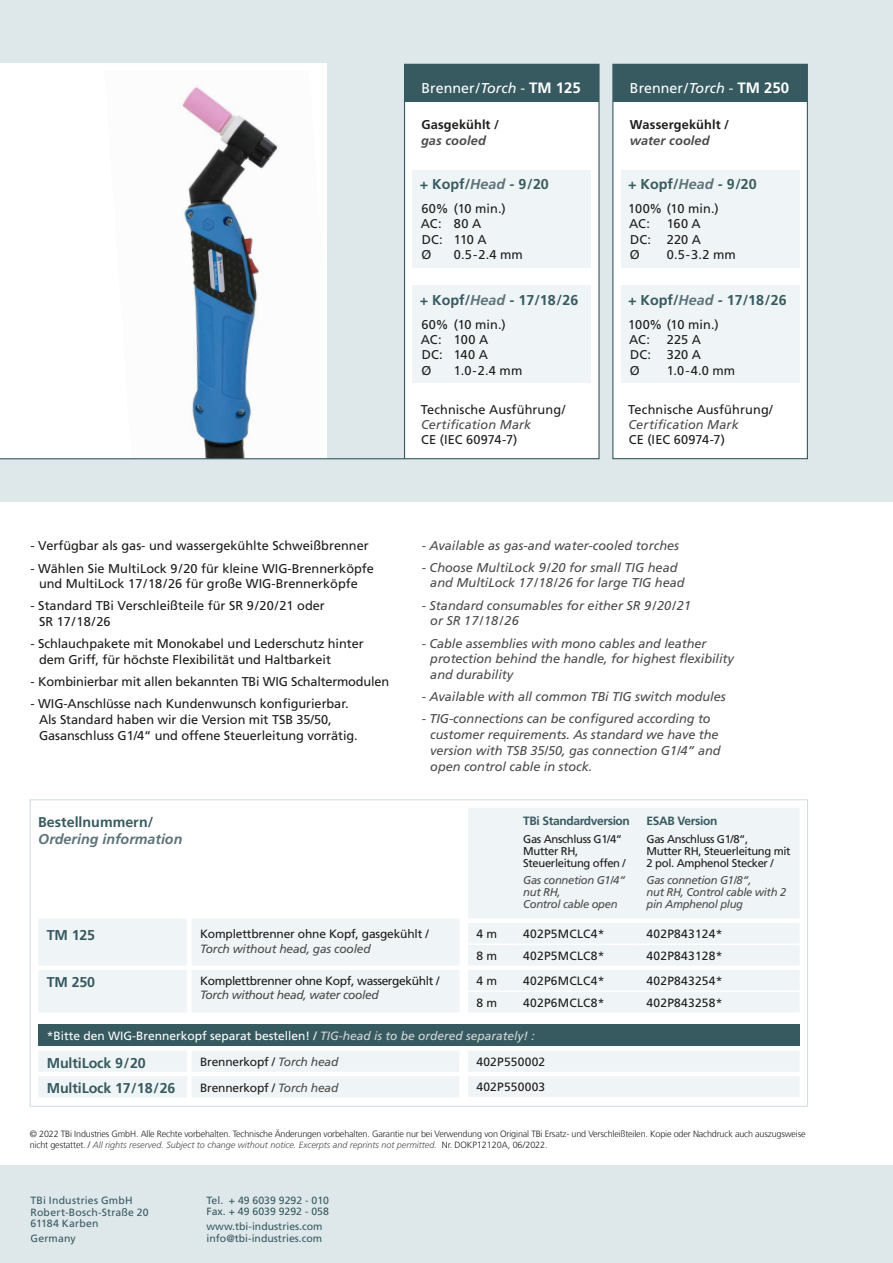
<style>
.page{position:relative;width:893px;height:1263px;background:#fff}
.page>*{position:absolute;margin:0;border:0;box-sizing:border-box;transform-origin:0 0}
.t1{font:700 14.25px "Frutiger LT Std";color:#375a60}
.t2{font:14.25px "Frutiger LT Std";color:#fff}
.t3{font:italic 700 14.25px "Frutiger LT Std";color:#5c7379}
.t4{font:12.75px/15.3px "Frutiger LT Std";letter-spacing:-.005em;color:#1d1d1b}
.t5{font:italic 12.75px/15.8px "Frutiger LT Std";letter-spacing:-.005em;color:#4b4b4a}
.t6{font:700 12.75px "Frutiger LT Std";letter-spacing:.01em;color:#1d1d1b}
.t7{font:italic 700 12.75px "Frutiger LT Std";letter-spacing:.01em;color:#4b4b4a}
.t8{font:12px "Frutiger LT Std";letter-spacing:.02em;color:#1d1d1b}
.t9{font:12px "Frutiger LT Std";letter-spacing:-.015em;color:#1d1d1b}
.t10{font:12px "Frutiger LT Std";color:#fff}
.t11{font:italic 12px "Frutiger LT Std";letter-spacing:-.03em;color:#4b4b4a}
.t12{font:12px "Frutiger LT Std";letter-spacing:-.03em;color:#1d1d1b}
.t13{font:700 12px "Frutiger LT Std";letter-spacing:-.03em;color:#375a60}
.t14{font:11.25px/12px "Frutiger LT Std";letter-spacing:-.03em;color:#1d1d1b}
.t15{font:italic 11.25px/12px "Frutiger LT Std";letter-spacing:-.03em;color:#4b4b4a}
.t16{font:10.5px/11.2px "Frutiger LT Std";color:#375a60}
.t17{font:300 9px "Frutiger";letter-spacing:-.015em;color:#1d1d1b}
.t18{font:italic 300 9px "Frutiger LT Std";color:#4b4b4a}
.s1{font-style:italic}
.s2{font-weight:700;font-size:15px}
.s3{font-style:italic;color:#5c7379}
.s4{font-style:italic;color:#d4d7da}
.s5{font-style:italic;color:#4b4b4a}
.s6{font-family:"Frutiger";font-style:normal;color:#1d1d1b}
.s7{color:#1d1d1b}
</style>
<div class="page">
<div style="left:0;top:0;width:893px;height:502px;background:#dee8ea"></div>
<div style="left:0;top:1165px;width:893px;height:98px;background:#dee8ea"></div>
<div style="left:404px;top:64px;width:196px;height:395px;background:#fff;border:1px solid #375a60"></div>
<div style="left:612px;top:64px;width:196px;height:395px;background:#fff;border:1px solid #375a60"></div>
<div style="left:413px;top:170px;width:178px;height:98px;background:#eff4f6"></div>
<div style="left:621px;top:170px;width:178px;height:98px;background:#eff4f6"></div>
<div style="left:413px;top:285px;width:178px;height:98px;background:#eff4f6"></div>
<div style="left:621px;top:285px;width:178px;height:98px;background:#eff4f6"></div>
<div style="left:405px;top:64px;width:194px;height:38px;background:#375a60"></div>
<div style="left:613px;top:64px;width:194px;height:38px;background:#375a60"></div>
<div style="left:0;top:64px;width:327px;height:395px;background:#fff"></div>
<img style="left:180px;top:85px;width:98px;height:373px">
<svg style="left:38px;top:808px;width:762px;height:204px;fill:#eff4f6"></svg>
<hr style="left:468px;top:943px;width:47px;height:2px;background:#fff">
<hr style="left:515px;top:943px;width:123px;height:2px;background:#fff">
<hr style="left:638px;top:943px;width:162px;height:2px;background:#fff">
<hr style="left:468px;top:990px;width:47px;height:2px;background:#fff">
<hr style="left:515px;top:990px;width:123px;height:2px;background:#fff">
<hr style="left:638px;top:990px;width:162px;height:2px;background:#fff">
<div style="left:38px;top:1025px;width:762px;height:21px;background:#375a60"></div>
<svg style="left:38px;top:1051px;width:761px;height:46px"></svg>
<hr style="left:0;top:458px;width:404px;height:1px;background:#375a60">
<p class="t2" style="left:422px;top:79px;width:161px">Brenner /<span class="s1">Torch</span> - <span class="s2">TM 125</span></p>
<p class="t6" style="left:421px;top:117px;width:79px">Gasgekühlt /</p>
<p class="t7" style="left:421px;top:133px;width:66px">gas cooled</p>
<p class="t1" style="left:420px;top:176px;width:131px">+ Kopf/<span class="s3">Head</span> <span class="s1">-</span> 9/20</p>
<p class="t4" style="left:421px;top:201px;width:87px">60% (10 min.)<br>AC: 80 A<br>DC: 110 A<br>Ø</p>
<p class="t4" style="left:454px;top:247px;width:70px">0.5 - 2.4 mm</p>
<p class="t1" style="left:420px;top:292px;width:160px">+ Kopf/<span class="s3">Head</span> <span class="s1">-</span> 17/18/26</p>
<p class="t4" style="left:421px;top:317px;width:87px">60% (10 min.)<br>AC: 100 A<br>DC: 140 A<br>Ø</p>
<p class="t4" style="left:454px;top:363px;width:70px">1.0 - 2.4 mm</p>
<p class="t4" style="left:421px;top:401px;width:146px">Technische Ausführung/</p>
<p class="t5" style="left:421px;top:417px;width:112px">Certification Mark</p>
<p class="t4" style="left:421px;top:432px;width:98px">CE (IEC 60974-7)</p>
<p class="t2" style="left:630px;top:79px;width:161px">Brenner /<span class="s1">Torch</span> - <span class="s2">TM 250</span></p>
<p class="t6" style="left:630px;top:117px;width:101px">Wassergekühlt /</p>
<p class="t7" style="left:630px;top:133px;width:82px">water cooled</p>
<p class="t1" style="left:628px;top:176px;width:130px">+ Kopf/<span class="s3">Head</span> <span class="s1">-</span> 9/20</p>
<p class="t4" style="left:628px;top:201px;width:92px">100% (10 min.)<br>AC:</p>
<p class="t4" style="left:630px;top:216px;width:73px;text-align:justify;text-indent:37px">160 A DC: 220 A Ø</p>
<p class="t4" style="left:667px;top:247px;width:71px">0.5 - 3.2 mm</p>
<p class="t1" style="left:628px;top:292px;width:160px">+ Kopf/<span class="s3">Head</span> <span class="s1">-</span> 17/18/26</p>
<p class="t4" style="left:628px;top:317px;width:92px">100% (10 min.)<br>AC:</p>
<p class="t4" style="left:630px;top:332px;width:73px;text-align:justify;text-indent:37px">225 A DC: 320 A Ø</p>
<p class="t4" style="left:667px;top:363px;width:70px">1.0 - 4.0 mm</p>
<p class="t4" style="left:628px;top:401px;width:146px">Technische Ausführung/</p>
<p class="t5" style="left:628px;top:417px;width:112px">Certification Mark</p>
<p class="t4" style="left:629px;top:432px;width:98px">CE (IEC 60974-7)</p>
<p class="t4" style="left:31px;top:538px;width:340px">- Verfügbar als gas- und wassergekühlte Schweißbrenner</p>
<p class="t4" style="left:31px;top:560px;width:345px;line-height:15.8px;text-align:center">- Wählen Sie MultiLock 9 / 20 für kleine WIG-Brennerköpfe und MultiLock 17 / 18 / 26 für große WIG-Brennerköpfe</p>
<p class="t4" style="left:39px;top:598px;width:287px;line-height:15.8px;text-indent:-9px">- Standard TBi Verschleißteile für SR 9 / 20 / 21 oder<br>SR 17 / 18 / 26</p>
<p class="t4" style="left:39px;top:636px;width:326px;line-height:15.8px;text-indent:-9px">- Schlauchpakete mit Monokabel und Lederschutz hinter dem Griff, für höchste Flexibilität und Haltbarkeit</p>
<p class="t4" style="left:31px;top:674px;width:360px">- Kombinierbar mit allen bekannten TBi WIG Schaltermodulen</p>
<p class="t4" style="left:39px;top:696px;width:320px;line-height:15.8px;text-indent:-9px">- WIG-Anschlüsse nach Kundenwunsch konfigurierbar.<br>Als Standard haben wir die Version mit TSB 35/50,<br>Gasanschluss G1/4“ und offene Steuerleitung vorrätig.</p>
<p class="t1" style="left:38px;top:814px;width:117px">Bestellnummern/</p>
<p class="t3" style="left:38px;top:831px;width:146px">Ordering information</p>
<p class="t5" style="left:422px;top:537px;width:259px">- Available as gas-and water-cooled torches</p>
<p class="t5" style="left:430px;top:559px;width:256px;text-indent:-8px">- Choose MultiLock 9 / 20 for small TIG head and MultiLock 17 / 18 / 26 for large TIG head</p>
<p class="t5" style="left:430px;top:597px;width:262px;text-indent:-9px">- Standard consumables for either SR 9 / 20 / 21 or SR 17 / 18 / 26</p>
<p class="t5" style="left:430px;top:635px;width:305px;text-indent:-9px">- Cable assemblies with mono cables and leather protection behind the handle, for highest flexibility and durability</p>
<p class="t5" style="left:422px;top:689px;width:305px">- Available with all common TBi TIG switch modules</p>
<p class="t5" style="left:430px;top:711px;width:292px;text-indent:-9px">- TIG-connections can be configured according to customer requirements. As standard we have the version with TSB 35/50, gas connection G1/4” and open control cable in stock.</p>
<p class="t13" style="left:523px;top:814px;width:108px">TBi Standardversion</p>
<p class="t14" style="left:523px;top:833px;width:104px">Gas Anschluss G1/4“<br>Mutter RH,<br>Steuerleitung offen /</p>
<p class="t15" style="left:523px;top:874px;width:104px">Gas connetion G1/4“ nut RH,<br>Control cable open</p>
<p class="t13" style="left:647px;top:814px;width:72px">ESAB Version</p>
<p class="t14" style="left:647px;top:833px;width:146px">Gas Anschluss G1/8“,<br>Mutter RH, Steuerleitung mit<br>2 pol. Amphenol Stecker /</p>
<p class="t15" style="left:647px;top:874px;width:141px">Gas connetion G1/8“,<br>nut RH, Control cable with 2 pin Amphenol plug</p>
<p class="t1" style="left:47px;top:927px;width:50px">TM 125</p>
<p class="t9" style="left:200px;top:927px;width:230px">Komplettbrenner ohne Kopf, gasgekühlt /</p>
<p class="t11" style="left:200px;top:941px;width:172px">Torch without head, gas cooled</p>
<p class="t8" style="left:476px;top:926px;width:22px">4 m</p>
<p class="t8" style="left:523px;top:926px;width:83px">402P5MCLC4*</p>
<p class="t8" style="left:647px;top:926px;width:77px">402P843124*</p>
<p class="t8" style="left:476px;top:948px;width:22px">8 m</p>
<p class="t8" style="left:523px;top:948px;width:83px">402P5MCLC8*</p>
<p class="t8" style="left:647px;top:948px;width:77px">402P843128*</p>
<p class="t8" style="left:476px;top:973px;width:22px">4 m</p>
<p class="t8" style="left:523px;top:973px;width:83px">402P6MCLC4*</p>
<p class="t8" style="left:647px;top:973px;width:77px">402P843254*</p>
<p class="t8" style="left:476px;top:995px;width:22px">8 m</p>
<p class="t8" style="left:523px;top:995px;width:83px">402P6MCLC8*</p>
<p class="t8" style="left:647px;top:995px;width:77px">402P843258*</p>
<p class="t10" style="left:47px;top:1029px;width:490px">*Bitte den WIG-Brennerkopf separat bestellen! / <span class="s4">TIG-head is to be ordered separately! :</span></p>
<p class="t1" style="left:47px;top:1054px;width:100px">MultiLock 9 / 20</p>
<p class="t9" style="left:200px;top:1054px;width:140px">Brennerkopf / <span class="s5">Torch head</span></p>
<p class="t8" style="left:476px;top:1054px;width:70px">402P550002</p>
<p class="t1" style="left:47px;top:1080px;width:130px">MultiLock 17/18 / 26</p>
<p class="t9" style="left:200px;top:1080px;width:140px">Brennerkopf / <span class="s5">Torch head</span></p>
<p class="t8" style="left:476px;top:1080px;width:70px">402P550003</p>
<p class="t1" style="left:47px;top:974px;width:50px">TM 250</p>
<p class="t12" style="left:200px;top:974px;width:241px">Komplettbrenner ohne Kopf, wassergekühlt /</p>
<p class="t11" style="left:200px;top:988px;width:180px">Torch without head, water cooled</p>
<p class="t17" style="left:30px;top:1129px;width:777px">© 2022 TBi Industries GmbH. Alle Rechte vorbehalten. Technische Änderungen vorbehalten. Garantie nur bei Verwendung von Original TBi Ersatz- und Verschleißteilen. Kopie oder Nachdruck auch auszugsweise</p>
<p class="t18" style="left:30px;top:1140px;width:519px"><span class="s6">nicht gestattet. /</span> All rights reserved. Subject to change without notice. Excerpts and reprints not permitted<span class="s7">.</span> <span class="s6">Nr. DOKP12120A, 06/ 2022.</span></p>
<p class="t16" style="left:31px;top:1195px;width:120px">TBi Industries GmbH<br>Robert-Bosch-Straße 20<br>61184 Karben</p>
<p class="t16" style="left:31px;top:1232px;width:47px">Germany</p>
<p class="t16" style="left:207px;top:1194px;width:124px">Tel. + 49 6039 9292 - 010<br>Fax. + 49 6039 9292 - 058</p>
<p class="t16" style="left:207px;top:1221px;width:118px">www.tbi-industries.com info@tbi-industries.com</p>
</div>
